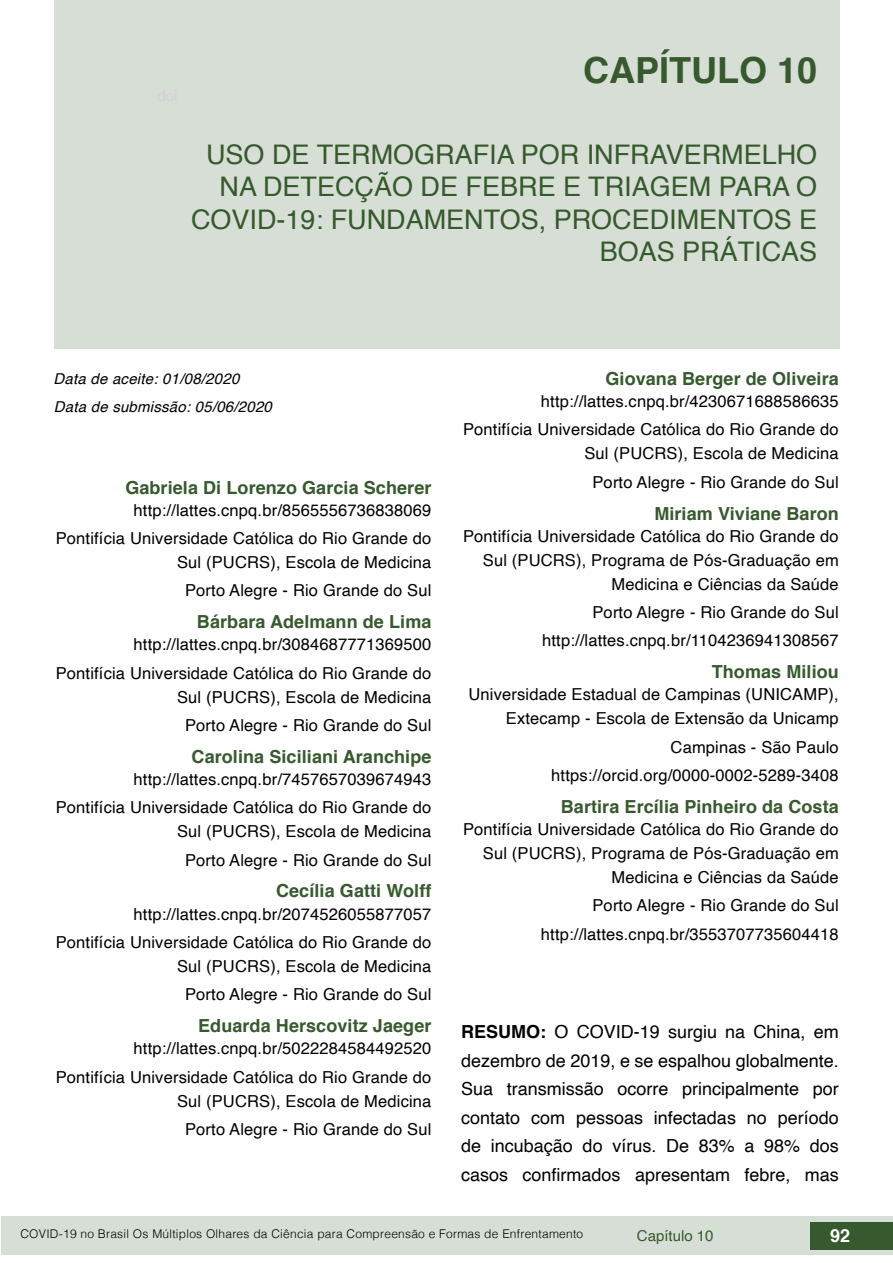
<style>
.page{position:relative;width:893px;height:1263px;background:#fff}
.page>*{position:absolute;margin:0;border:0;box-sizing:border-box;transform-origin:0 0}
.capitulos{font:700 36px "Helvetica";color:#36592e}
.nome_artigos{font:27px/32.4px "Helvetica";color:#36592e;text-align:right}
.Resumos_e_PC_TXT{font:18px/28.5px "Helvetica";color:#000;text-align:justify}
.nome_autores{font:700 18px "Helvetica";letter-spacing:.005em;color:#36592e}
.t1{font:700 18px "Helvetica";color:#fff}
.info_autores{font:16.5px/24px "Helvetica";letter-spacing:.01em;color:#000;text-align:right}
.datas{font:italic 15px "Helvetica";letter-spacing:.015em;color:#000}
.t2{font:15px "Helvetica";color:#36592e}
.t3{font:300 12px "Helvetica";letter-spacing:.02em;color:#000}
.s1{font-weight:700}
</style>
<div class="page">
<div style="left:1px;top:1216px;width:891px;height:38px;background:#d7ded5"></div>
<div style="left:810px;top:1222px;width:83px;height:27px;background:#36592e"></div>
<div style="left:54px;top:0;width:785px;height:349px;background:#d7ded5"></div>
<p class="capitulos" style="left:583px;top:41px;width:236px">CAPÍTULO 10</p>
<p class="nome_artigos" style="left:191px;top:139px;width:628px">USO DE TERMOGRAFIA POR INFRAVERMELHO<br>NA DETECÇÃO DE FEBRE E TRIAGEM PARA O<br>COVID-19: FUNDAMENTOS, PROCEDIMENTOS E<br>BOAS PRÁTICAS</p>
<p class="datas" style="left:54px;top:367px;width:187px">Data de aceite: 01/08/2020</p>
<p class="datas" style="left:54px;top:395px;width:220px">Data de submissão: 05/06/2020</p>
<p class="nome_autores" style="left:125px;top:473px;width:308px">Gabriela Di Lorenzo Garcia Scherer</p>
<p class="info_autores" style="left:134px;top:498px;width:299px">http://lattes.cnpq.br/8565556736838069</p>
<p class="info_autores" style="left:56px;top:527px;width:377px">Pontifícia Universidade Católica do Rio Grande do<br>Sul (PUCRS), Escola de Medicina</p>
<p class="info_autores" style="left:185px;top:579px;width:248px">Porto Alegre - Rio Grande do Sul</p>
<p class="nome_autores" style="left:197px;top:607px;width:236px">Bárbara Adelmann de Lima</p>
<p class="info_autores" style="left:134px;top:633px;width:299px">http://lattes.cnpq.br/3084687771369500</p>
<p class="info_autores" style="left:56px;top:661px;width:377px">Pontifícia Universidade Católica do Rio Grande do<br>Sul (PUCRS), Escola de Medicina</p>
<p class="info_autores" style="left:185px;top:714px;width:248px">Porto Alegre - Rio Grande do Sul</p>
<p class="nome_autores" style="left:192px;top:742px;width:241px">Carolina Siciliani Aranchipe</p>
<p class="info_autores" style="left:134px;top:768px;width:299px">http://lattes.cnpq.br/7457657039674943</p>
<p class="info_autores" style="left:56px;top:796px;width:377px">Pontifícia Universidade Católica do Rio Grande do<br>Sul (PUCRS), Escola de Medicina</p>
<p class="info_autores" style="left:185px;top:848px;width:248px">Porto Alegre - Rio Grande do Sul</p>
<p class="nome_autores" style="left:276px;top:876px;width:157px">Cecília Gatti Wolff</p>
<p class="info_autores" style="left:134px;top:902px;width:299px">http://lattes.cnpq.br/2074526055877057</p>
<p class="info_autores" style="left:56px;top:930px;width:377px">Pontifícia Universidade Católica do Rio Grande do<br>Sul (PUCRS), Escola de Medicina</p>
<p class="info_autores" style="left:185px;top:983px;width:248px">Porto Alegre - Rio Grande do Sul</p>
<p class="nome_autores" style="left:198px;top:1011px;width:235px">Eduarda Herscovitz Jaeger</p>
<p class="info_autores" style="left:134px;top:1037px;width:299px">http://lattes.cnpq.br/5022284584492520</p>
<p class="info_autores" style="left:56px;top:1065px;width:377px">Pontifícia Universidade Católica do Rio Grande do<br>Sul (PUCRS), Escola de Medicina</p>
<p class="info_autores" style="left:185px;top:1117px;width:248px">Porto Alegre - Rio Grande do Sul</p>
<p class="nome_autores" style="left:605px;top:364px;width:235px">Giovana Berger de Oliveira</p>
<p class="info_autores" style="left:541px;top:390px;width:299px">http://lattes.cnpq.br/4230671688586635</p>
<p class="info_autores" style="left:463px;top:418px;width:377px">Pontifícia Universidade Católica do Rio Grande do<br>Sul (PUCRS), Escola de Medicina</p>
<p class="info_autores" style="left:592px;top:470px;width:248px">Porto Alegre - Rio Grande do Sul</p>
<p class="nome_autores" style="left:654px;top:499px;width:186px">Miriam Viviane Baron</p>
<p class="info_autores" style="left:463px;top:524px;width:377px">Pontifícia Universidade Católica do Rio Grande do<br>Sul (PUCRS), Programa de Pós-Graduação em<br>Medicina e Ciências da Saúde</p>
<p class="info_autores" style="left:592px;top:601px;width:248px">Porto Alegre - Rio Grande do Sul</p>
<p class="info_autores" style="left:542px;top:629px;width:298px">http://lattes.cnpq.br/1104236941308567</p>
<p class="nome_autores" style="left:712px;top:657px;width:129px">Thomas Miliou</p>
<p class="info_autores" style="left:469px;top:683px;width:372px">Universidade Estadual de Campinas (UNICAMP),<br>Extecamp - Escola de Extensão da Unicamp</p>
<p class="info_autores" style="left:671px;top:735px;width:170px">Campinas - São Paulo</p>
<p class="info_autores" style="left:551px;top:764px;width:289px">https://orcid.org/0000-0002-5289-3408</p>
<p class="nome_autores" style="left:561px;top:792px;width:279px">Bartira Ercília Pinheiro da Costa</p>
<p class="info_autores" style="left:463px;top:818px;width:377px">Pontifícia Universidade Católica do Rio Grande do<br>Sul (PUCRS), Programa de Pós-Graduação em<br>Medicina e Ciências da Saúde</p>
<p class="info_autores" style="left:592px;top:894px;width:248px">Porto Alegre - Rio Grande do Sul</p>
<p class="info_autores" style="left:541px;top:922px;width:299px">http://lattes.cnpq.br/3553707735604418</p>
<p class="Resumos_e_PC_TXT" style="left:461px;top:1018px;width:379px"><span class="s1">RESUMO:</span> O COVID-19 surgiu na China, em dezembro de 2019, e se espalhou globalmente.<br>Sua transmissão ocorre principalmente por contato com pessoas infectadas no período de incubação do vírus. De 83% a 98% dos casos confirmados apresentam febre, mas</p>
<p class="t3" style="left:20px;top:1224px;width:564px">COVID-19 no Brasil Os Múltiplos Olhares da Ciência para Compreensão e Formas de Enfrentamento</p>
<p class="t2" style="left:637px;top:1224px;width:78px">Capítulo 10</p>
<p class="t1" style="left:830px;top:1221px;width:22px">92</p>
</div>
